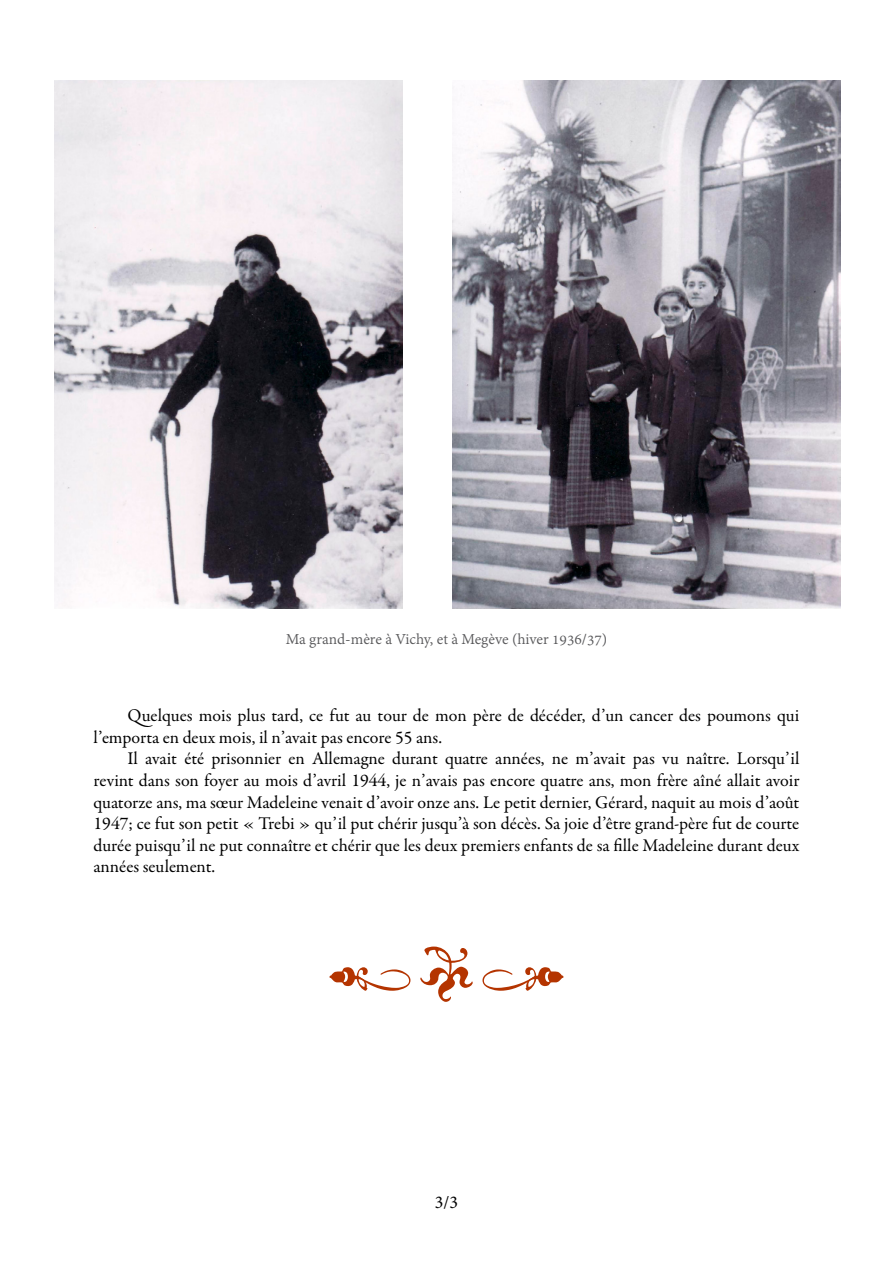
<style>
.page{position:relative;width:893px;height:1263px;background:#fff}
.page>*{position:absolute;margin:0;border:0;box-sizing:border-box;transform-origin:0 0}
.t1{font:54.45px "Garamond Premr Pro";color:#b43400}
.t2{font:18px/21.6px "Garamond Premr Pro";color:#000}
.t3{font:18px "Minion Pro";color:#000}
.t4{font:16.5px "Adobe Gurmukhi";color:#58585a}
</style>
<div class="page">
<svg style="left:482px;top:967px;width:82px;height:24px"></svg>
<svg style="left:329px;top:967px;width:81px;height:24px"></svg>
<img style="left:54px;top:81px;width:349px;height:528px">
<img style="left:453px;top:81px;width:388px;height:528px">
<p class="t4" style="left:286px;top:630px;width:323px">Ma grand-mère à Vichy, et à Megève (hiver 1936/37)</p>
<p class="t2" style="left:94px;top:705px;width:707px;text-indent:34px">Quelques mois plus tard, ce fut au tour de mon père de décéder, d’un cancer des poumons qui l’emporta en deux mois, il n’avait pas encore 55 ans.</p>
<p class="t2" style="left:94px;top:748px;width:707px;text-align:justify;text-indent:34px">Il avait été prisonnier en Allemagne durant quatre années, ne m’avait pas vu naître. Lorsqu’il revint dans son foyer au mois d’avril 1944, je n’avais pas encore quatre ans, mon frère aîné allait avoir quatorze ans, ma sœur Madeleine venait d’avoir onze ans. Le petit dernier, Gérard, naquit au mois d’août 1947; ce fut son petit « Trebi » qu’il put chérir jusqu’à son décès. Sa joie d’être grand-père fut de courte durée puisqu’il ne put connaître et chérir que les deux premiers enfants de sa fille Madeleine durant deux années seulement.</p>
<h1 class="t1" style="left:418px;top:936px;width:58px">•</h1>
<p class="t3" style="left:435px;top:1190px;width:25px">3/3</p>
</div>
